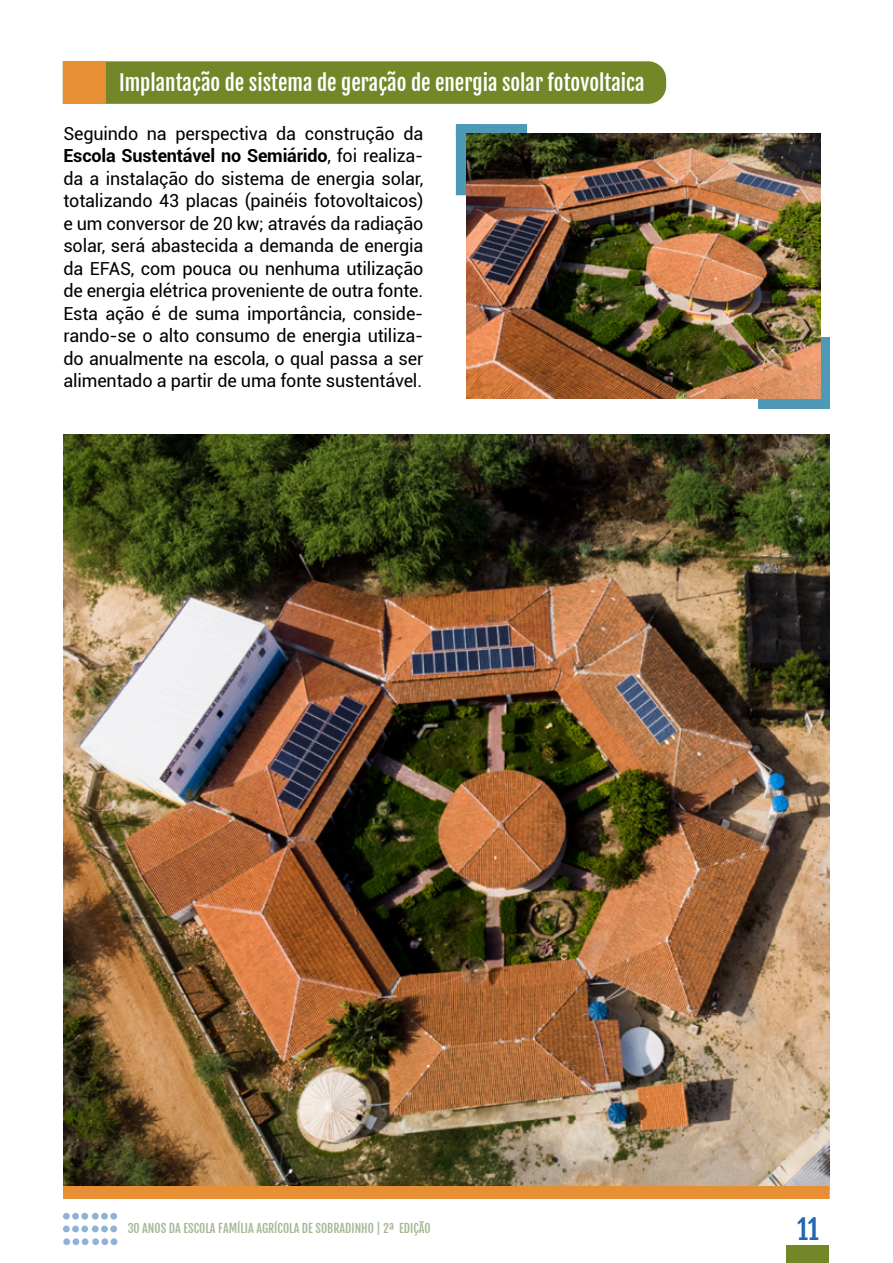
<style>
.page{position:relative;width:893px;height:1263px;background:#fff}
.page>*{position:absolute;margin:0;border:0;box-sizing:border-box;transform-origin:0 0}
.t1{font:27px "Fjalla One";color:#2466af}
.t2{font:21px "Fjalla One";color:#fff}
.t3{font:18px/22.5px "Roboto";letter-spacing:-.01em;color:#000;text-align:justify}
.t4{font:12px "Fjalla One";color:#4d712c}
.s1{font-weight:700}
</style>
<div class="page">
<div style="left:92px;top:1213px;width:7px;height:6px;background:#91b2d6;border-radius:50%"></div>
<div style="left:101px;top:1213px;width:7px;height:6px;background:#91b2d6;border-radius:50%"></div>
<div style="left:110px;top:1213px;width:7px;height:6px;background:#91b2d6;border-radius:50%"></div>
<svg style="left:92px;top:1225px;width:7px;height:7px"></svg>
<svg style="left:101px;top:1225px;width:7px;height:7px"></svg>
<svg style="left:110px;top:1225px;width:7px;height:7px"></svg>
<div style="left:92px;top:1238px;width:7px;height:7px;background:#91b2d6;border-radius:50%"></div>
<div style="left:101px;top:1238px;width:7px;height:7px;background:#91b2d6;border-radius:50%"></div>
<div style="left:111px;top:1238px;width:6px;height:7px;background:#91b2d6;border-radius:50%"></div>
<div style="left:63px;top:1213px;width:7px;height:6px;background:#91b2d6;border-radius:50%"></div>
<div style="left:72px;top:1213px;width:7px;height:6px;background:#91b2d6;border-radius:50%"></div>
<div style="left:81px;top:1213px;width:7px;height:6px;background:#91b2d6;border-radius:50%"></div>
<svg style="left:63px;top:1225px;width:7px;height:7px"></svg>
<svg style="left:72px;top:1225px;width:7px;height:7px"></svg>
<svg style="left:81px;top:1225px;width:7px;height:7px"></svg>
<div style="left:63px;top:1238px;width:7px;height:7px;background:#91b2d6;border-radius:50%"></div>
<div style="left:73px;top:1238px;width:6px;height:7px;background:#91b2d6;border-radius:50%"></div>
<div style="left:82px;top:1238px;width:7px;height:7px;background:#91b2d6;border-radius:50%"></div>
<div style="left:787px;top:1245px;width:42px;height:18px;background:#738729"></div>
<div style="left:106px;top:61px;width:560px;height:43px;background:#738729"></div>
<div style="left:63px;top:61px;width:43px;height:43px;background:#e78f35"></div>
<svg style="left:456px;top:124px;width:71px;height:71px"></svg>
<div style="left:809px;top:337px;width:20px;height:72px;background:#4e99b6"></div>
<div style="left:758px;top:388px;width:71px;height:21px;background:#4e99b6"></div>
<img style="left:467px;top:134px;width:353px;height:264px">
<img style="left:64px;top:434px;width:765px;height:752px">
<div style="left:64px;top:1186px;width:765px;height:13px;background:#e78f35"></div>
<p class="t2" style="left:119px;top:69px;width:527px">Implantação de sistema de geração de energia solar fotovoltaica</p>
<p class="t3" style="left:63px;top:121px;width:361px">Seguindo na perspectiva da construção da <span class="s1">Escola Sustentável no Semiárido</span>, foi realiza&shy;da a instalação do sistema de energia solar, totalizando 43 placas (painéis fotovoltaicos) e um conversor de 20 kw; através da radiação solar, será abastecida a demanda de energia da EFAS, com pouca ou nenhuma utilização de energia elétrica proveniente de outra fonte.<br>Esta ação é de suma importância, conside&shy;rando-se o alto consumo de energia utiliza&shy;do anualmente na escola, o qual passa a ser alimentado a partir de uma fonte sustentável.</p>
<p class="t4" style="left:128px;top:1221px;width:305px">30 ANOS DA ESCOLA FAMÍLIA AGRÍCOLA DE SOBRADINHO | 2ª EDIÇÃO</p>
<h1 class="t1" style="left:797px;top:1213px;width:23px">11</h1>
</div>
